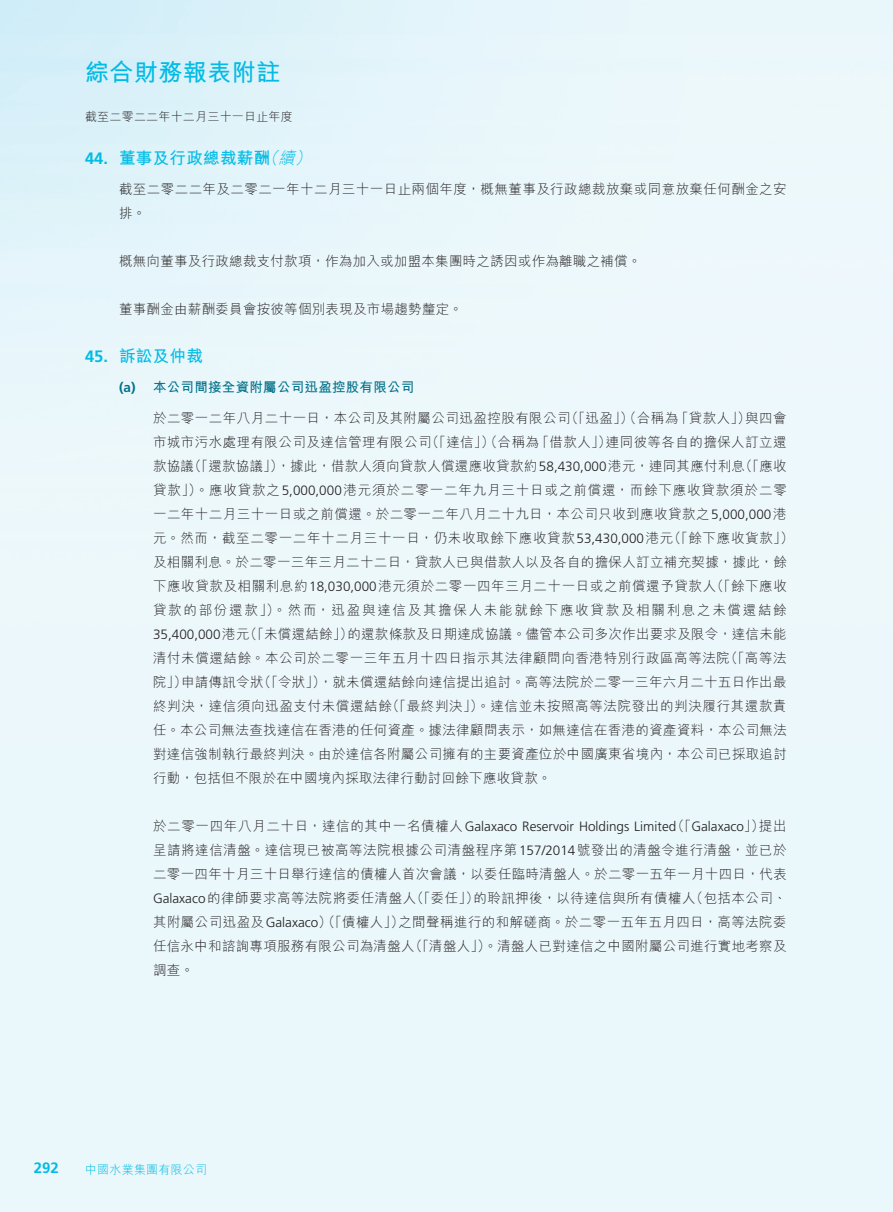
<style>
.page{position:relative;width:893px;height:1212px;background:#fff}
.page>*{position:absolute;margin:0;border:0;box-sizing:border-box;transform-origin:0 0}
.t1{font:700 24px "M Hei HK";letter-spacing:.02em;color:#02bce5}
._01_H1{font:700 16.5px "M Hei HK";letter-spacing:.02em;color:#02bce5}
.t2{font:700 15px "Frutiger LT Std";color:#02bce5}
._00_txt{font:300 13.5px/24px "M Hei HK";letter-spacing:.03em;color:#231f20}
._02_H2{font:700 13.5px "M Hei HK";letter-spacing:.02em;color:#01718a}
.t3{font:300 12px "M Hei HK";letter-spacing:.02em;color:#231f20}
.t4{font:300 12px "M Hei HK";letter-spacing:.02em;color:#02bce5}
.s1{font-family:"Frutiger LT Std"}
.s2{font-weight:300;font-style:italic}
</style>
<div class="page">
<h1 class="t1" style="left:85px;top:55px;width:197px">綜合財務報表附註</h1>
<p class="t3" style="left:85px;top:111px;width:209px">截至二零二二年十二月三十一日止年度</p>
<p class="_01_H1" style="left:85px;top:145px;width:231px"><span class="s1">44.</span> 董事及行政總裁薪酬<span class="s2">（續）</span></p>
<p class="_00_txt" style="left:119px;top:177px;width:669px">截至二零二二年及二零二一年十二月三十一日止兩個年度，概無董事及行政總裁放棄或同意放棄任何酬金之安排。</p>
<p class="_00_txt" style="left:119px;top:249px;width:524px">概無向董事及行政總裁支付款項，作為加入或加盟本集團時之誘因或作為離職之補償。</p>
<p class="_00_txt" style="left:119px;top:297px;width:345px">董事酬金由薪酬委員會按彼等個別表現及市場趨勢釐定。</p>
<p class="_01_H1" style="left:85px;top:344px;width:119px"><span class="s1">45.</span> 訴訟及仲裁</p>
<p class="_02_H2" style="left:119px;top:378px;width:297px"><span class="s1">(a)</span> 本公司間接全資附屬公司迅盈控股有限公司</p>
<p class="_00_txt" style="left:153px;top:406px;width:642px">於二零一二年八月二十一日，本公司及其附屬公司迅盈控股有限公司（「迅盈」）（合稱為「貸款人」）與四會市城市污水處理有限公司及達信管理有限公司（「達信」）（合稱為「借款人」）連同彼等各自的擔保人訂立還款協議（「還款協議」），據此，借款人須向貸款人償還應收貸款約<span class="s1">58,430,000</span>港元，連同其應付利息（「應收貸款」）。應收貸款之<span class="s1">5,000,000</span>港元須於二零一二年九月三十日或之前償還，而餘下應收貸款須於二零一二年十二月三十一日或之前償還。於二零一二年八月二十九日，本公司只收到應收貸款之<span class="s1">5,000,000</span>港元。然而，截至二零一二年十二月三十一日，仍未收取餘下應收貸款<span class="s1">53,430,000</span>港元（「餘下應收貨款」）及相關利息。於二零一三年三月二十二日，貸款人已與借款人以及各自的擔保人訂立補充契據，據此，餘下應收貸款及相關利息約<span class="s1">18,030,000</span>港元須於二零一四年三月二十一日或之前償還予貸款人（「餘下應收貸款的部份還款」）。然而，迅盈與達信及其擔保人未能就餘下應收貸款及相關利息之未償還結餘<span class="s1">35,400,000</span>港元（「未償還結餘」）的還款條款及日期達成協議。儘管本公司多次作出要求及限令，達信未能清付未償還結餘。本公司於二零一三年五月十四日指示其法律顧問向香港特別行政區高等法院（「高等法院」）申請傳訊令狀（「令狀」），就未償還結餘向達信提出追討。高等法院於二零一三年六月二十五日作出最終判決，達信須向迅盈支付未償還結餘（「最終判決」）。達信並未按照高等法院發出的判決履行其還款責任。本公司無法查找達信在香港的任何資產。據法律顧問表示，如無達信在香港的資產資料，本公司無法對達信強制執行最終判決。由於達信各附屬公司擁有的主要資產位於中國廣東省境內，本公司已採取追討行動，包括但不限於在中國境內採取法律行動討回餘下應收貸款。</p>
<p class="_00_txt" style="left:153px;top:814px;width:635px;text-align:justify">於二零一四年八月二十日，達信的其中一名債權人<span class="s1">Galaxaco Reservoir Holdings Limited</span>（「<span class="s1">Galaxaco</span>」）提出呈請將達信清盤。達信現已被高等法院根據公司清盤程序第<span class="s1">157/2014</span>號發出的清盤令進行清盤，並已於二零一四年十月三十日舉行達信的債權人首次會議，以委任臨時清盤人。於二零一五年一月十四日，代表<span class="s1">Galaxaco</span>的律師要求高等法院將委任清盤人（「委任」）的聆訊押後，以待達信與所有債權人（包括本公司、其附屬公司迅盈及<span class="s1">Galaxaco</span>）（「債權人」）之間聲稱進行的和解磋商。於二零一五年五月四日，高等法院委任信永中和諮詢專項服務有限公司為清盤人（「清盤人」）。清盤人已對達信之中國附屬公司進行實地考察及調查。</p>
<p class="t2" style="left:34px;top:1158px;width:27px">292</p>
<p class="t4" style="left:85px;top:1163px;width:124px">中國水業集團有限公司</p>
</div>
